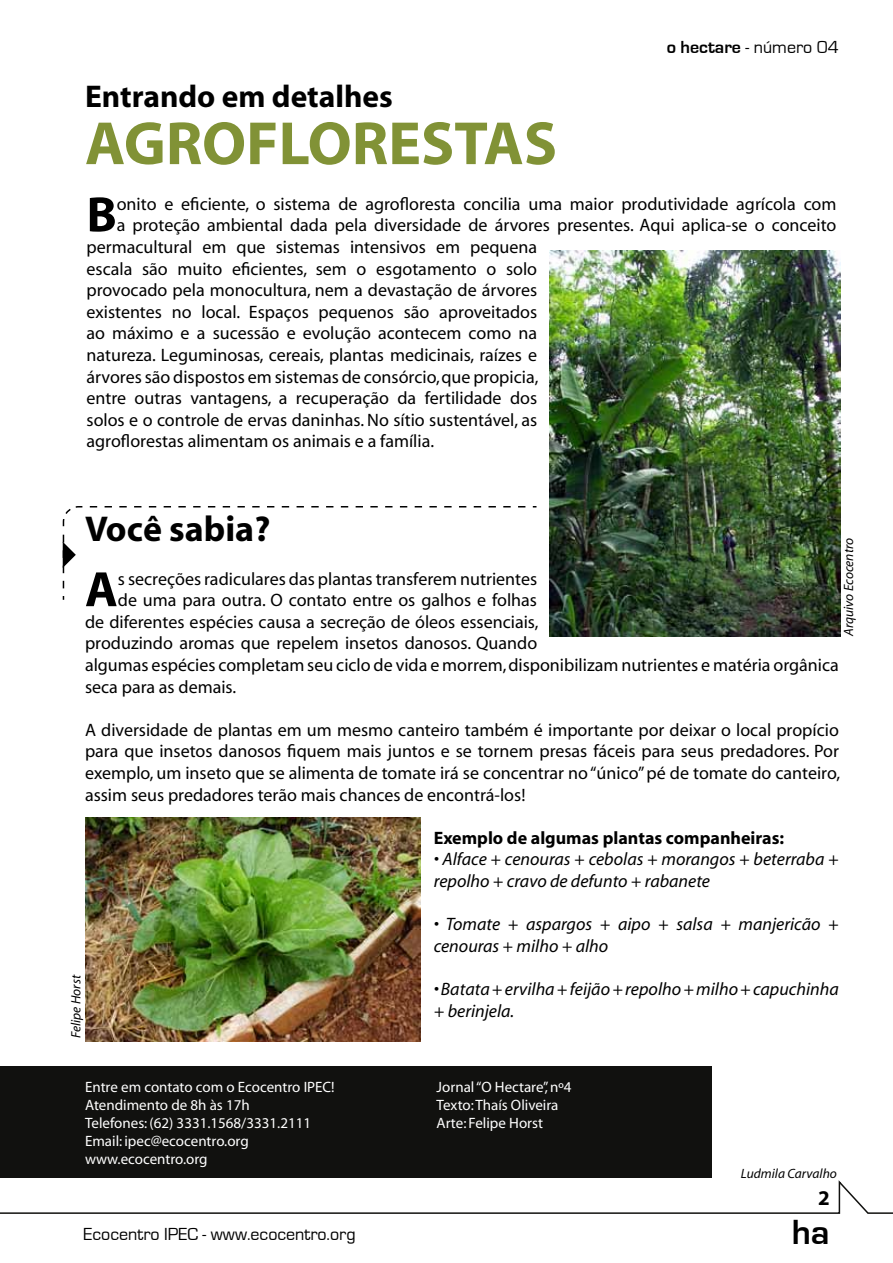
<style>
.page{position:relative;width:893px;height:1263px;background:#fff}
.page>*{position:absolute;margin:0;border:0;box-sizing:border-box;transform-origin:0 0}
.t1{font:700 61.5px "Myriad";color:#819236}
.t2{font:700 50.1px "Myriad";color:#000}
.t3{font:700 36px "Myriad";color:#000}
.t4{font:700 36px "Eurostile";color:#000}
.t5{font:700 31.5px "Myriad";color:#000}
.t6{font:700 21px "Myriad";color:#000}
.t7{font:18px/21.6px "Myriad";color:#000;text-align:justify}
.t8{font:italic 18px/21.6px "Myriad";color:#000}
.t9{font:18px "Eurostile";color:#000}
.t10{font:700 18px "Myriad";color:#000}
.t11{font:15px/18px "Myriad";color:#fff}
.t12{font:italic 13.5px "Myriad";color:#000}
.s1{font-weight:700}
</style>
<div class="page">
<svg style="left:0;top:1180px;width:893px;height:34px"></svg>
<svg style="left:62px;top:506px;width:475px;height:94px"></svg>
<svg style="left:63px;top:542px;width:13px;height:26px"></svg>
<div style="left:0;top:1066px;width:711px;height:112px;background:#11110f"></div>
<img style="left:550px;top:250px;width:290px;height:386px">
<img style="left:85px;top:818px;width:336px;height:223px">
<h3 class="t5" style="left:85px;top:80px;width:309px">Entrando em detalhes</h3>
<h1 class="t1" style="left:85px;top:112px;width:474px">AGROFLORESTAS</h1>
<p class="t9" style="left:667px;top:37px;width:174px"><span class="s1">o hectare</span> - número 04</p>
<h2 class="t2" style="left:87px;top:189px;width:32px">B</h2>
<p class="t7" style="left:117px;top:194px;width:721px">onito e eficiente, o sistema de agrofloresta concilia uma maior produtividade agrícola com</p>
<p class="t7" style="left:117px;top:215px;width:721px">a proteção ambiental dada pela diversidade de árvores presentes. Aqui aplica-se o conceito</p>
<p class="t7" style="left:87px;top:237px;width:452px">permacultural em que sistemas intensivos em pequena</p>
<p class="t7" style="left:87px;top:258px;width:452px">escala são muito eficientes, sem o esgotamento o solo</p>
<p class="t7" style="left:87px;top:280px;width:452px">provocado pela monocultura, nem a devastação de árvores</p>
<p class="t7" style="left:87px;top:302px;width:452px">existentes no local. Espaços pequenos são aproveitados</p>
<p class="t7" style="left:87px;top:323px;width:452px">ao máximo e a sucessão e evolução acontecem como na</p>
<p class="t7" style="left:87px;top:345px;width:452px">natureza. Leguminosas, cereais, plantas medicinais, raízes e</p>
<p class="t7" style="left:87px;top:366px;width:453px">árvores são dispostos em sistemas de consórcio, que propicia,</p>
<p class="t7" style="left:87px;top:388px;width:452px">entre outras vantagens, a recuperação da fertilidade dos</p>
<p class="t7" style="left:87px;top:410px;width:452px">solos e o controle de ervas daninhas. No sítio sustentável, as</p>
<p class="t7" style="left:87px;top:431px;width:349px">agroflorestas alimentam os animais e a família.</p>
<h3 class="t3" style="left:85px;top:511px;width:187px">Você sabia?</h3>
<h2 class="t2" style="left:85px;top:563px;width:34px">A</h2>
<p class="t7" style="left:118px;top:568px;width:421px">s secreções radiculares das plantas transferem nutrientes</p>
<p class="t12" style="left:842px;top:636px;width:100px;rotate:-90deg">Arquivo Ecocentro</p>
<p class="t7" style="left:118px;top:590px;width:421px">de uma para outra. O contato entre os galhos e folhas</p>
<p class="t7" style="left:85px;top:612px;width:455px">de diferentes espécies causa a secreção de óleos essenciais,</p>
<p class="t7" style="left:85px;top:633px;width:454px">produzindo aromas que repelem insetos danosos. Quando</p>
<p class="t7" style="left:85px;top:655px;width:755px">algumas espécies completam seu ciclo de vida e morrem, disponibilizam nutrientes e matéria orgânica</p>
<p class="t7" style="left:85px;top:676px;width:153px">seca para as demais.</p>
<p class="t7" style="left:85px;top:720px;width:757px">A diversidade de plantas em um mesmo canteiro também é importante por deixar o local propício para que insetos danosos fiquem mais juntos e se tornem presas fáceis para seus predadores. Por exemplo, um inseto que se alimenta de tomate irá se concentrar no “único” pé de tomate do canteiro, assim seus predadores terão mais chances de encontrá-los!</p>
<p class="t10" style="left:434px;top:828px;width:352px">Exemplo de algumas plantas companheiras:</p>
<p class="t8" style="left:434px;top:849px;width:407px">• Alface + cenouras + cebolas + morangos + beterraba + repolho + cravo de defunto + rabanete</p>
<p class="t8" style="left:434px;top:914px;width:407px">• Tomate + aspargos + aipo + salsa + manjericão + cenouras + milho + alho</p>
<p class="t8" style="left:434px;top:979px;width:407px">• Batata + ervilha + feijão + repolho + milho + capuchinha + berinjela.</p>
<p class="t12" style="left:69px;top:1038px;width:65px;rotate:-90deg">Felipe Horst</p>
<p class="t11" style="left:85px;top:1079px;width:251px">Entre em contato com o Ecocentro IPEC!<br>Atendimento de 8h às 17h<br>Telefones: (62) 3331.1568/3331.2111<br>Email: ipec@ecocentro.org www.ecocentro.org</p>
<p class="t11" style="left:437px;top:1079px;width:136px">Jornal “O Hectare”, nº4<br>Texto: Thaís Oliveira<br>Arte: Felipe Horst</p>
<p class="t12" style="left:741px;top:1167px;width:97px">Ludmila Carvalho</p>
<p class="t6" style="left:818px;top:1187px;width:13px">2</p>
<p class="t9" style="left:84px;top:1224px;width:273px">Ecocentro IPEC - www.ecocentro.org</p>
<h3 class="t4" style="left:792px;top:1213px;width:39px">ha</h3>
</div>
